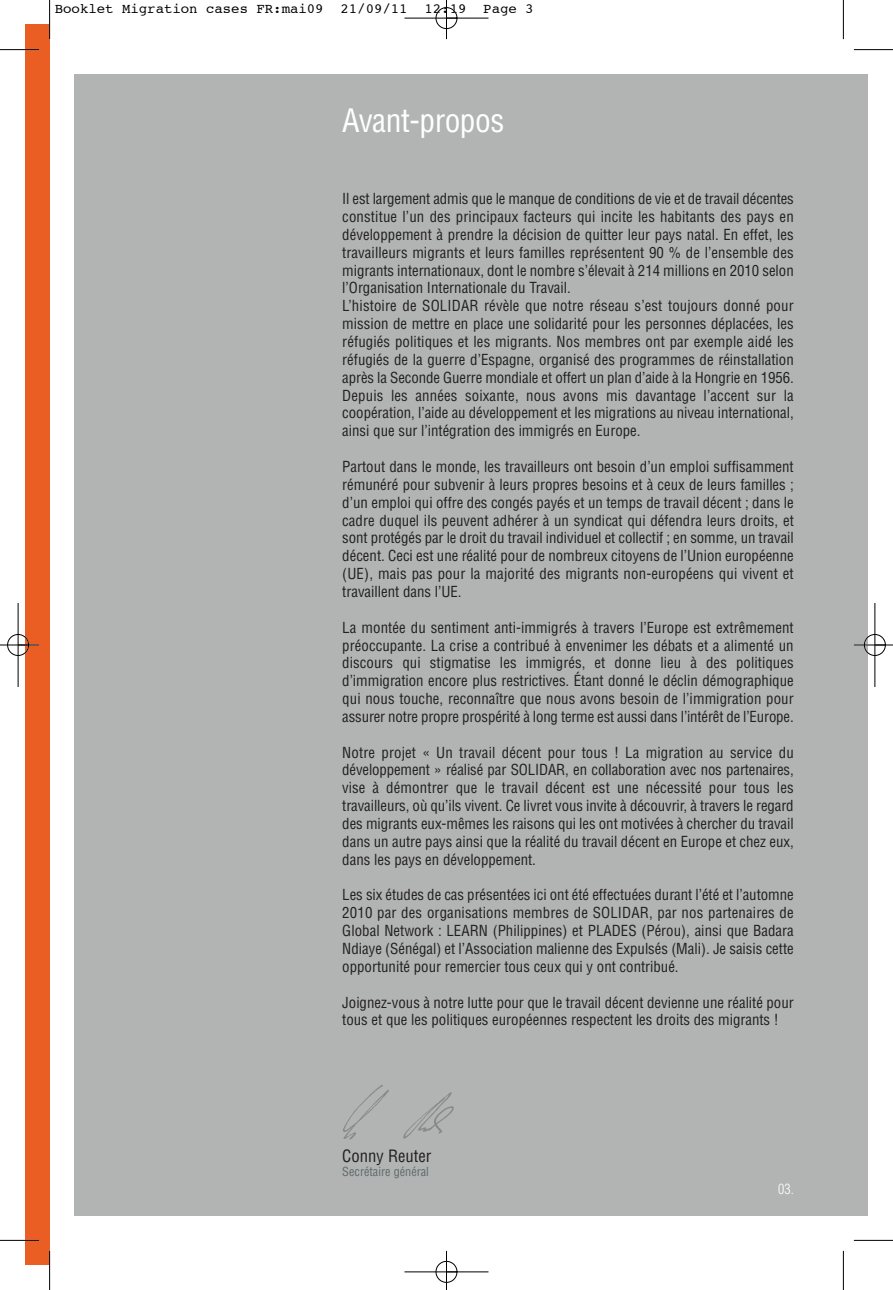
<style>
.page{position:relative;width:893px;height:1290px;background:#fff}
.page>*{position:absolute;margin:0;border:0;box-sizing:border-box;transform-origin:0 0}
.t1{font:condensed 31.5px "Helvetica LT Std";letter-spacing:-.015em;color:#fff}
.t2{font:condensed 16.62px "Helvetica LT Std";color:#231f20}
.t3{font:condensed 14.88px/17.8px "Helvetica LT Std";color:#231f20;text-align:justify}
.t4{font:14px "Courier";color:#000}
.t5{font:300 condensed 14px "Helvetica LT Std";color:#fff}
.t6{font:condensed 12.25px "Helvetica LT Std";color:#5f6b69}
</style>
<div class="page">
<div style="left:74px;top:74px;width:794px;height:1141px;background:#b2b4b4"></div>
<div style="left:25px;top:25px;width:25px;height:1240px;background:#ea5d23"></div>
<img style="left:343px;top:1085px;width:111px;height:55px">
<hr style="left:49px;top:0;width:1px;height:39px;background:#000">
<hr style="left:0;top:49px;width:39px;height:1px;background:#000">
<hr style="left:843px;top:0;width:1px;height:39px;background:#000">
<hr style="left:854px;top:49px;width:39px;height:1px;background:#000">
<hr style="left:49px;top:1251px;width:1px;height:39px;background:#000">
<hr style="left:0;top:1240px;width:39px;height:1px;background:#000">
<hr style="left:843px;top:1251px;width:1px;height:39px;background:#000">
<hr style="left:854px;top:1240px;width:39px;height:1px;background:#000">
<hr style="left:0;top:644px;width:39px;height:1px;background:#fff">
<hr style="left:854px;top:644px;width:39px;height:1px;background:#fff">
<div style="left:436px;top:1261px;width:21px;height:22px;border:1px solid #fff;border-radius:50%"></div>
<hr style="left:404px;top:18px;width:84px;height:1px;background:#000">
<hr style="left:404px;top:1271px;width:84px;height:1px;background:#000">
<hr style="left:18px;top:603px;width:1px;height:84px;background:#000">
<hr style="left:875px;top:603px;width:1px;height:84px;background:#000">
<hr style="left:446px;top:0;width:1px;height:39px;background:#000">
<hr style="left:446px;top:1251px;width:1px;height:39px;background:#000">
<hr style="left:0;top:645px;width:39px;height:1px;background:#000">
<hr style="left:854px;top:645px;width:39px;height:1px;background:#000">
<div style="left:436px;top:7px;width:21px;height:22px;border:1px solid #000;border-radius:50%"></div>
<div style="left:436px;top:1261px;width:21px;height:21px;border:1px solid #000;border-radius:50%"></div>
<div style="left:7px;top:634px;width:22px;height:22px;border:1px solid #000;border-radius:50%"></div>
<div style="left:864px;top:634px;width:22px;height:22px;border:1px solid #000;border-radius:50%"></div>
<p class="t4" style="left:55px;top:2px;width:480px">Booklet Migration cases FR:mai09 21/09/11 12:19 Page 3</p>
<h1 class="t1" style="left:342px;top:108px;width:164px">Avant-propos</h1>
<p class="t3" style="left:342px;top:191px;width:453px;text-align:left">Il est largement admis que le manque de conditions de vie et de travail décentes constitue l’un des principaux facteurs qui incite les habitants des pays en développement à prendre la décision de quitter leur pays natal. En effet, les travailleurs migrants et leurs familles représentent 90 % de l’ensemble des migrants internationaux, dont le nombre s’élevait à 214 millions en 2010 selon l’Organisation Internationale du Travail.<br>L’histoire de SOLIDAR révèle que notre réseau s’est toujours donné pour mission de mettre en place une solidarité pour les personnes déplacées, les réfugiés politiques et les migrants. Nos membres ont par exemple aidé les réfugiés de la guerre d’Espagne, organisé des programmes de réinstallation après la Seconde Guerre mondiale et offert un plan d’aide à la Hongrie en 1956.<br>Depuis les années soixante, nous avons mis davantage l’accent sur la coopération, l’aide au développement et les migrations au niveau international, ainsi que sur l’intégration des immigrés en Europe.</p>
<p class="t3" style="left:342px;top:459px;width:453px">Partout dans le monde, les travailleurs ont besoin d’un emploi suffisamment rémunéré pour subvenir à leurs propres besoins et à ceux de leurs familles ; d’un emploi qui offre des congés payés et un temps de travail décent ; dans le cadre duquel ils peuvent adhérer à un syndicat qui défendra leurs droits, et sont protégés par le droit du travail individuel et collectif ; en somme, un travail décent. Ceci est une réalité pour de nombreux citoyens de l’Union européenne (UE), mais pas pour la majorité des migrants non-européens qui vivent et travaillent dans l’UE.</p>
<p class="t3" style="left:342px;top:619px;width:453px">La montée du sentiment anti-immigrés à travers l’Europe est extrêmement préoccupante. La crise a contribué à envenimer les débats et a alimenté un discours qui stigmatise les immigrés, et donne lieu à des politiques d’immigration encore plus restrictives. Étant donné le déclin démographique qui nous touche, reconnaître que nous avons besoin de l’immigration pour assurer notre propre prospérité à long terme est aussi dans l’intérêt de l’Europe.</p>
<p class="t3" style="left:342px;top:744px;width:453px">Notre projet « Un travail décent pour tous ! La migration au service du développement » réalisé par SOLIDAR, en collaboration avec nos partenaires, vise à démontrer que le travail décent est une nécessité pour tous les travailleurs, où qu’ils vivent. Ce livret vous invite à découvrir, à travers le regard des migrants eux-mêmes les raisons qui les ont motivées à chercher du travail dans un autre pays ainsi que la réalité du travail décent en Europe et chez eux, dans les pays en développement.</p>
<p class="t3" style="left:342px;top:887px;width:453px">Les six études de cas présentées ici ont été effectuées durant l’été et l’automne 2010 par des organisations membres de SOLIDAR, par nos partenaires de Global Network : LEARN (Philippines) et PLADES (Pérou), ainsi que Badara Ndiaye (Sénégal) et l’Association malienne des Expulsés (Mali). Je saisis cette opportunité pour remercier tous ceux qui y ont contribué.</p>
<p class="t3" style="left:342px;top:994px;width:453px">Joignez-vous à notre lutte pour que le travail décent devienne une réalité pour tous et que les politiques européennes respectent les droits des migrants !</p>
<p class="t2" style="left:342px;top:1149px;width:91px">Conny Reuter</p>
<p class="t6" style="left:342px;top:1167px;width:88px">Secrétaire général</p>
<p class="t5" style="left:778px;top:1183px;width:17px">03.</p>
</div>
